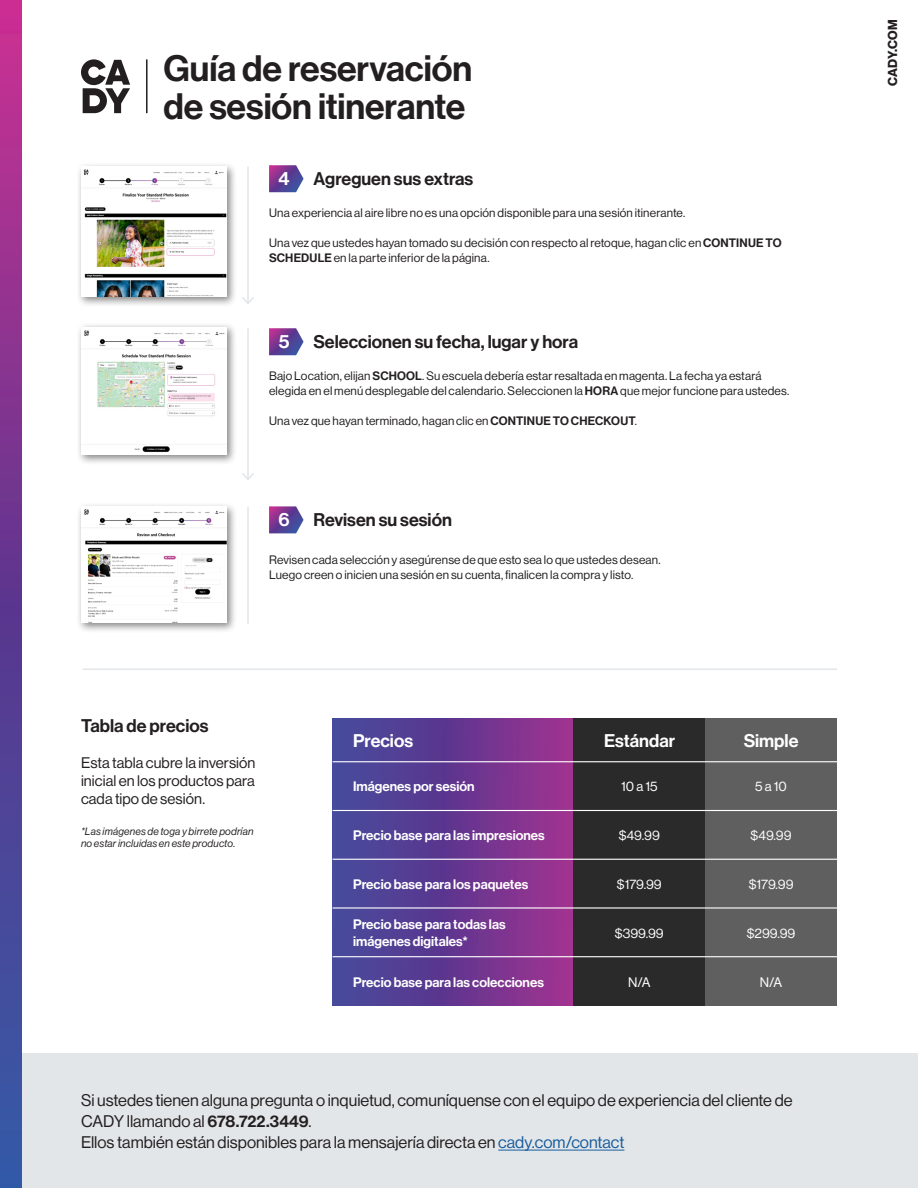
<style>
.page{position:relative;width:918px;height:1188px;background:#fff}
.page>*{position:absolute;margin:0;border:0;box-sizing:border-box;transform-origin:0 0}
.t1{font:36px/37.5px "N Haas Grotesk DS Pro 65 Md";color:#231f20}
.t2{font:18px "N Haas Grotesk DS Pro 65 Md";color:#231f20}
.t3{font:18px "N Haas Grotesk DS Pro 65 Md";color:#fff}
.t4{font:16.5px/21px "N Haas Grotesk DS Pro 55 Rg";color:#231f20}
.t5{font:15px/18px "N Haas Grotesk DS Pro 55 Rg";letter-spacing:.005em;color:#231f20;text-align:justify}
.t6{font:13.5px/16.2px "N Haas Grotesk DS Pro 65 Md";color:#fff}
.t7{font:13.5px "N Haas Grotesk DS Pro 55 Rg";color:#fff}
.t8{font:12.75px "N Haas Grotesk DS Pro 75 Bd";letter-spacing:.005em;color:#231f20}
.t9{font:12px/15px "N Haas Grotesk DS Pro 55 Rg";letter-spacing:.015em;color:#231f20}
.t10{font:10.5px/12.6px "N Haas Grotesk DS Pro 56 It";letter-spacing:.015em;color:#231f20}
.s1{font-family:"N Haas Grotesk DS Pro 65 Md"}
.s2{color:#175d9e}
</style>
<div class="page">
<svg style="left:269px;top:165px;width:35px;height:27px"></svg>
<svg style="left:269px;top:328px;width:35px;height:27px"></svg>
<svg style="left:269px;top:506px;width:35px;height:27px"></svg>
<svg style="left:81px;top:59px;width:49px;height:54px"></svg>
<hr style="left:146px;top:59px;width:2px;height:54px;background:#231f20">
<div style="left:18px;top:1053px;width:900px;height:135px;background:#e3e6e8"></div>
<hr style="left:82px;top:669px;width:755px;height:1px;background:#e3e6e8">
<svg style="left:0;top:0;width:22px;height:1188px;background:#6e3d95"></svg>
<div style="left:76px;top:162px;width:162px;height:145px;background:#231f20;opacity:.55"></div>
<img style="left:81px;top:168px;width:146px;height:128px">
<div style="left:76px;top:323px;width:162px;height:142px;background:#231f20;opacity:.55"></div>
<div style="left:81px;top:327px;width:146px;height:128px;background:#fff"></div>
<img style="left:84px;top:330px;width:141px;height:122px">
<div style="left:76px;top:502px;width:162px;height:131px;background:#231f20;opacity:.55"></div>
<img style="left:81px;top:509px;width:146px;height:113px">
<hr style="left:247px;top:166px;width:2px;height:137px;background:#e3e6e8">
<svg style="left:242px;top:297px;width:12px;height:7px"></svg>
<hr style="left:247px;top:328px;width:2px;height:151px;background:#e3e6e8">
<svg style="left:242px;top:473px;width:12px;height:7px"></svg>
<hr style="left:247px;top:507px;width:2px;height:117px;background:#e3e6e8">
<div style="left:333px;top:718px;width:242px;height:288px;background:linear-gradient(to right,#3b4798,#9a2f8d)"></div>
<div style="left:573px;top:718px;width:132px;height:288px;background:#2a2a2a"></div>
<div style="left:705px;top:718px;width:132px;height:288px;background:#5f5f5f"></div>
<hr style="left:333px;top:761px;width:504px;height:1px;background:#fff">
<hr style="left:333px;top:810px;width:504px;height:1px;background:#fff">
<hr style="left:333px;top:859px;width:504px;height:1px;background:#fff">
<hr style="left:333px;top:907px;width:504px;height:2px;background:#fff">
<hr style="left:333px;top:956px;width:504px;height:1px;background:#fff">
<hr style="left:498px;top:1150px;width:126px;height:1px;background:#175d9e">
<p class="t1" style="left:163px;top:51px;width:310px">Guía de reservación de sesión itinerante</p>
<p class="t3" style="left:279px;top:168px;width:13px">4</p>
<p class="t2" style="left:313px;top:168px;width:161px">Agreguen sus extras</p>
<p class="t9" style="left:269px;top:205px;width:418px">Una experiencia al aire libre no es una opción disponible para una sesión itinerante.</p>
<p class="t9" style="left:269px;top:235px;width:514px">Una vez que ustedes hayan tomado su decisión con respecto al retoque, hagan clic en <span class="s1">CONTINUE TO<br>SCHEDULE</span> en la parte inferior de la página.</p>
<p class="t3" style="left:279px;top:331px;width:12px">5</p>
<p class="t2" style="left:313px;top:331px;width:266px">Seleccionen su fecha, lugar y hora</p>
<p class="t9" style="left:269px;top:368px;width:522px">Bajo Location, elijan <span class="s1">SCHOOL</span>. Su escuela debería estar resaltada en magenta. La fecha ya estará elegida en el menú desplegable del calendario. Seleccionen la <span class="s1">HORA</span> que mejor funcione para ustedes.</p>
<p class="t9" style="left:269px;top:413px;width:369px">Una vez que hayan terminado, hagan clic en <span class="s1">CONTINUE TO CHECKOUT</span>.</p>
<p class="t3" style="left:279px;top:509px;width:13px">6</p>
<p class="t2" style="left:313px;top:509px;width:140px">Revisen su sesión</p>
<p class="t9" style="left:269px;top:553px;width:393px">Revisen cada selección y asegúrense de que esto sea lo que ustedes desean.</p>
<p class="t9" style="left:269px;top:568px;width:366px">Luego creen o inicien una sesión en su cuenta, finalicen la compra y listo.</p>
<p class="t2" style="left:81px;top:715px;width:129px">Tabla de precios</p>
<p class="t5" style="left:81px;top:754px;width:176px">Esta tabla cubre la inversión inicial en los productos para cada tipo de sesión.</p>
<p class="t10" style="left:81px;top:825px;width:174px">*Las imágenes de toga y birrete podrían no estar incluidas en este producto.</p>
<p class="t3" style="left:353px;top:730px;width:61px">Precios</p>
<p class="t3" style="left:604px;top:730px;width:72px">Estándar</p>
<p class="t3" style="left:744px;top:730px;width:56px">Simple</p>
<p class="t6" style="left:353px;top:779px;width:123px">Imágenes por sesión</p>
<p class="t7" style="left:621px;top:779px;width:38px">10 a 15</p>
<p class="t7" style="left:755px;top:779px;width:33px">5 a 10</p>
<p class="t6" style="left:353px;top:827px;width:193px">Precio base para las impresiones</p>
<p class="t7" style="left:619px;top:828px;width:43px">$49.99</p>
<p class="t7" style="left:751px;top:828px;width:43px">$49.99</p>
<p class="t6" style="left:353px;top:876px;width:177px">Precio base para los paquetes</p>
<p class="t7" style="left:617px;top:876px;width:46px">$179.99</p>
<p class="t7" style="left:749px;top:876px;width:46px">$179.99</p>
<p class="t6" style="left:353px;top:917px;width:154px">Precio base para todas las imágenes digitales*</p>
<p class="t7" style="left:615px;top:925px;width:50px">$399.99</p>
<p class="t7" style="left:747px;top:925px;width:50px">$299.99</p>
<p class="t7" style="left:628px;top:974px;width:24px">N/A</p>
<p class="t7" style="left:760px;top:974px;width:24px">N/A</p>
<p class="t6" style="left:353px;top:974px;width:192px">Precio base para las colecciones</p>
<p class="t4" style="left:81px;top:1090px;width:713px">Si ustedes tienen alguna pregunta o inquietud, comuníquense con el equipo de experiencia del cliente de<br>CADY llamando al <span class="s1">678.722.3449</span>.<br>Ellos también están disponibles para la mensajería directa en <span class="s2">cady.com/contact</span></p>
<p class="t8" style="left:885px;top:86px;width:68px;rotate:-90deg">CADY.COM</p>
</div>
